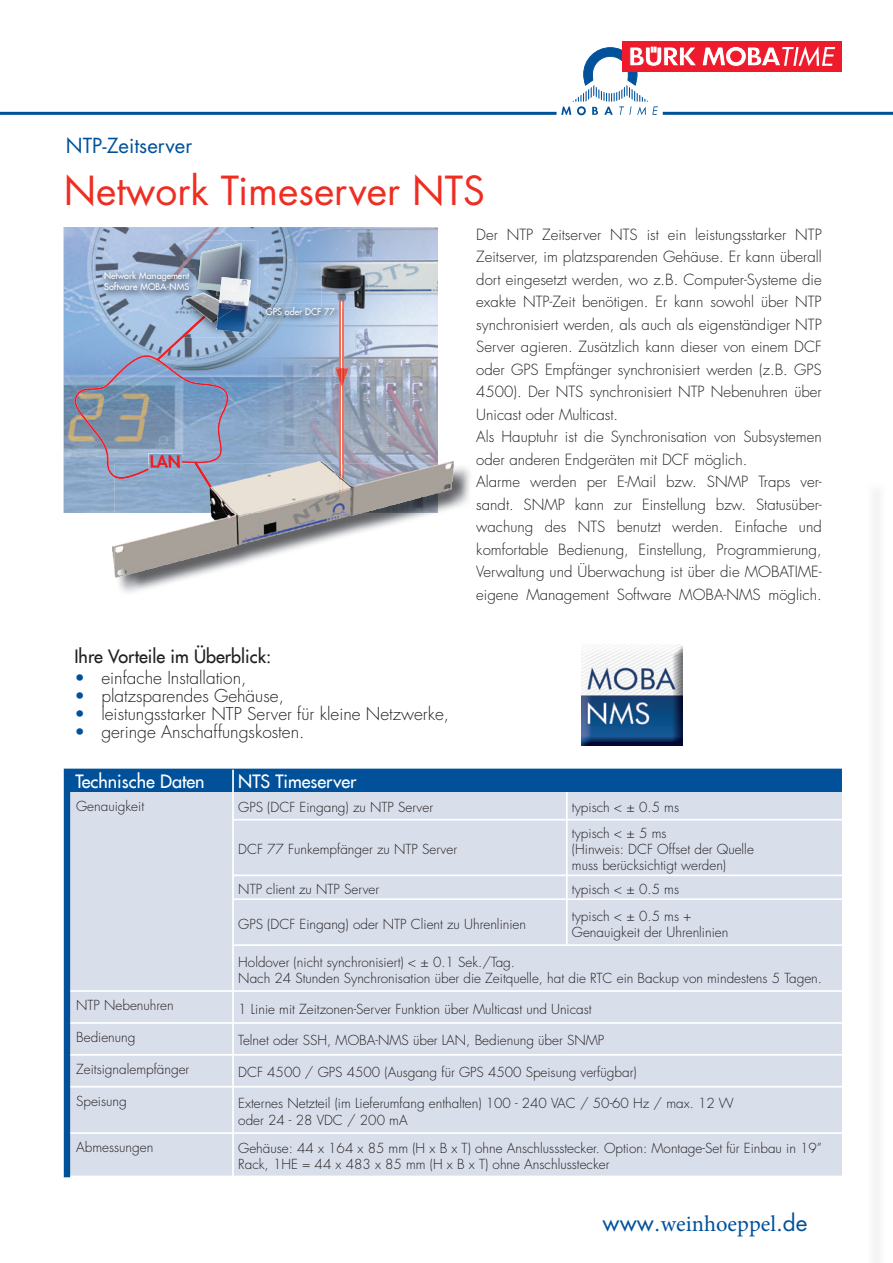
<style>
.page{position:relative;width:893px;height:1263px;background:#fff}
.page>*{position:absolute;margin:0;border:0;box-sizing:border-box;transform-origin:0 0}
.t1{font:39px "Futura Std";color:#ee2e22}
.t2{font:22.5px "Minion Pro";color:#01519a}
.t3{font:20.25px "Futura Std";color:#01519a}
.t4{font:18px "Futura LT";color:#fff}
.t5{font:18px "Futura LT";color:#231f20}
.t6{font:300 17.25px "Futura LT";color:#231f20}
.t7{font:800 16.8px "Futura Std";color:#ee1d23}
.t8{font:300 15px/22.5px "Futura Std";color:#231f20}
.t9{font:300 13.5px/16.2px "Futura LT";color:#231f20}
.t10{font:9px/10.8px "Futura LT";color:#fff}
.s1{color:#01519a}
.s2{font-family:"Futura Std"}
</style>
<div class="page">
<div style="left:622px;top:41px;width:220px;height:31px;background:#ee1b2c"></div>
<svg style="left:561px;top:46px;width:274px;height:69px"></svg>
<hr style="left:663px;top:112px;width:230px;height:3px;background:#01519a">
<hr style="left:0;top:112px;width:556px;height:3px;background:#01519a">
<img style="left:64px;top:227px;width:267px;height:238px">
<img style="left:331px;top:227px;width:107px;height:237px">
<div style="left:70px;top:769px;width:772px;height:23px;background:#01519a"></div>
<div style="left:70px;top:792px;width:772px;height:383px;background:#d9deeb"></div>
<hr style="left:233px;top:819px;width:333px;height:1px;background:#fff">
<hr style="left:566px;top:819px;width:276px;height:1px;background:#fff">
<hr style="left:233px;top:874px;width:333px;height:2px;background:#fff">
<hr style="left:566px;top:874px;width:276px;height:2px;background:#fff">
<hr style="left:233px;top:898px;width:333px;height:2px;background:#fff">
<hr style="left:566px;top:898px;width:276px;height:2px;background:#fff">
<hr style="left:233px;top:944px;width:333px;height:2px;background:#fff">
<hr style="left:566px;top:944px;width:276px;height:2px;background:#fff">
<hr style="left:70px;top:990px;width:163px;height:2px;background:#fff">
<hr style="left:233px;top:990px;width:333px;height:2px;background:#fff">
<hr style="left:566px;top:990px;width:276px;height:2px;background:#fff">
<hr style="left:70px;top:1022px;width:163px;height:2px;background:#fff">
<hr style="left:233px;top:1022px;width:333px;height:2px;background:#fff">
<hr style="left:566px;top:1022px;width:276px;height:2px;background:#fff">
<hr style="left:70px;top:1054px;width:163px;height:2px;background:#fff">
<hr style="left:233px;top:1054px;width:333px;height:2px;background:#fff">
<hr style="left:566px;top:1054px;width:276px;height:2px;background:#fff">
<hr style="left:70px;top:1086px;width:163px;height:1px;background:#fff">
<hr style="left:233px;top:1086px;width:333px;height:1px;background:#fff">
<hr style="left:566px;top:1086px;width:276px;height:1px;background:#fff">
<hr style="left:70px;top:1132px;width:163px;height:2px;background:#fff">
<hr style="left:233px;top:1132px;width:333px;height:2px;background:#fff">
<hr style="left:566px;top:1132px;width:276px;height:2px;background:#fff">
<div style="left:64px;top:769px;width:6px;height:408px;background:#01519a"></div>
<hr style="left:232px;top:770px;width:2px;height:493px;background:#fff">
<img style="left:581px;top:644px;width:101px;height:102px">
<div style="left:339px;top:299px;width:5px;height:195px;background:#f26f5b"></div>
<hr style="left:341px;top:301px;width:1px;height:192px;background:#fff">
<img style="left:262px;top:304px;width:60px;height:18px">
<img style="left:266px;top:307px;width:56px;height:8px">
<img style="left:322px;top:265px;width:43px;height:44px">
<svg style="left:322px;top:299px;width:22px;height:23px"></svg>
<img style="left:335px;top:368px;width:14px;height:13px">
<svg style="left:339px;top:368px;width:5px;height:19px"></svg>
<img style="left:118px;top:467px;width:352px;height:126px">
<svg style="left:442px;top:461px;width:12px;height:3px"></svg>
<img style="left:309px;top:461px;width:16px;height:3px">
<img style="left:112px;top:546px;width:3px;height:30px">
<img style="left:115px;top:464px;width:339px;height:114px">
<img style="left:234px;top:464px;width:204px;height:49px">
<img style="left:339px;top:475px;width:5px;height:19px">
<svg style="left:341px;top:464px;width:1px;height:29px"></svg>
<svg style="left:74px;top:311px;width:160px;height:213px;background:#91a5c1"></svg>
<img style="left:183px;top:241px;width:74px;height:96px">
<img style="left:183px;top:316px;width:23px;height:21px">
<img style="left:186px;top:243px;width:56px;height:80px">
<img style="left:216px;top:279px;width:35px;height:53px">
<img style="left:217px;top:277px;width:23px;height:43px">
<img style="left:101px;top:268px;width:95px;height:29px">
<hr style="left:566px;top:792px;width:2px;height:153px;background:#fff">
<h3 class="t3" style="left:66px;top:133px;width:128px">NTP-Zeitserver</h3>
<h1 class="t1" style="left:64px;top:166px;width:423px">Network Timeserver NTS</h1>
<p class="t10" style="left:104px;top:271px;width:87px">Network Management<br>Software MOBA-NMS</p>
<p class="t7" style="left:150px;top:451px;width:32px">LAN</p>
<p class="t10" style="left:266px;top:306px;width:70px">GPS oder DCF 77</p>
<p class="t8" style="left:476px;top:224px;width:347px">Der NTP Zeitserver NTS ist ein leistungsstarker NTP Zeitserver, im platzsparenden Gehäuse. Er kann überall dort eingesetzt werden, wo z.B. Computer-Systeme die exakte NTP-Zeit benötigen. Er kann sowohl über NTP synchronisiert werden, als auch als eigenständiger NTP Server agieren. Zusätzlich kann dieser von einem DCF oder GPS Empfänger synchronisiert werden (z.B. GPS 4500). Der NTS synchronisiert NTP Nebenuhren über Unicast oder Multicast.<br>Als Hauptuhr ist die Synchronisation von Subsystemen oder anderen Endgeräten mit DCF möglich.<br>Alarme werden per E-Mail bzw. SNMP Traps ver&shy;sandt. SNMP kann zur Einstellung bzw. Statusüber&shy;wachung des NTS benutzt werden. Einfache und komfortable Bedienung, Einstellung, Programmierung, Verwaltung und Überwachung ist über die MOBATIME&shy;eigene Management Software MOBA-NMS möglich.</p>
<h3 class="t5" style="left:74px;top:645px;width:198px">Ihre Vorteile im Überblick:</h3>
<p class="t6" style="left:74px;top:667px;width:174px"><span class="s1">•</span> einfache Installation,</p>
<p class="t6" style="left:74px;top:685px;width:211px"><span class="s1">•</span> platzsparendes Gehäuse,</p>
<p class="t6" style="left:74px;top:703px;width:376px"><span class="s1">•</span> leistungsstarker NTP Server für kleine Netzwerke,</p>
<p class="t6" style="left:74px;top:721px;width:232px"><span class="s1">•</span> geringe Anschaffungskosten.</p>
<h3 class="t4" style="left:75px;top:770px;width:131px">Technische Daten</h3>
<h3 class="t4" style="left:238px;top:770px;width:120px">NTS Timeserver</h3>
<p class="t9" style="left:76px;top:798px;width:69px">Genauigkeit</p>
<p class="t9" style="left:238px;top:800px;width:196px">GPS (DCF Eingang) zu NTP Server</p>
<p class="t9" style="left:572px;top:800px;width:109px">typisch &lt; ± 0.5 ms</p>
<p class="t9" style="left:238px;top:841px;width:220px">DCF 77 Funkempfänger zu NTP Server</p>
<p class="t9" style="left:572px;top:825px;width:183px">typisch &lt; ± 5 ms<br>(Hinweis: DCF Offset der Quelle muss berücksichtigt werden)</p>
<p class="t9" style="left:238px;top:881px;width:142px">NTP client zu NTP Server</p>
<p class="t9" style="left:572px;top:881px;width:109px">typisch &lt; ± 0.5 ms</p>
<p class="t9" style="left:238px;top:916px;width:289px">GPS (DCF Eingang) oder NTP Client zu Uhrenlinien</p>
<p class="t9" style="left:572px;top:908px;width:158px">typisch &lt; ± 0.5 ms +<br>Genauigkeit der Uhrenlinien</p>
<p class="t9" style="left:238px;top:954px;width:585px">Holdover (nicht synchronisiert) &lt; ± 0.1 Sek./Tag.<br>Nach 24 Stunden Synchronisation über die Zeitquelle, hat die RTC ein Backup von mindestens 5 Tagen.</p>
<p class="t9" style="left:76px;top:997px;width:99px">NTP Nebenuhren</p>
<p class="t9" style="left:238px;top:1001px;width:355px">1 Linie mit Zeitzonen-Server Funktion über Multicast und Unicast</p>
<p class="t9" style="left:76px;top:1029px;width:61px">Bedienung</p>
<p class="t9" style="left:238px;top:1033px;width:367px">Telnet oder SSH, MOBA-NMS über LAN, Bedienung über SNMP</p>
<p class="t9" style="left:76px;top:1061px;width:115px">Zeitsignalempfänger</p>
<p class="t9" style="left:238px;top:1065px;width:400px">DCF 4500 / GPS 4500 (Ausgang für GPS 4500 Speisung verfügbar)</p>
<p class="t9" style="left:76px;top:1093px;width:52px">Speisung</p>
<p class="t9" style="left:238px;top:1096px;width:497px">Externes Netzteil (im Lieferumfang enthalten) 100 - 240 VAC / 50-60 Hz / max. 12 W oder 24 - 28 VDC / 200 mA</p>
<p class="t9" style="left:76px;top:1139px;width:79px">Abmessungen</p>
<p class="t9" style="left:238px;top:1140px;width:585px">Gehäuse: 44 x 164 x 85 mm (H x B x T) ohne Anschlussstecker. Option: Montage-Set für Einbau in 19”<br>Rack, 1HE = 44 x 483 x 85 mm (H x B x T) ohne Anschlusstecker</p>
<h2 class="t2" style="left:603px;top:1208px;width:207px"><span class="s2">www.</span>weinhoeppel<span class="s2">.de</span></h2>
</div>
